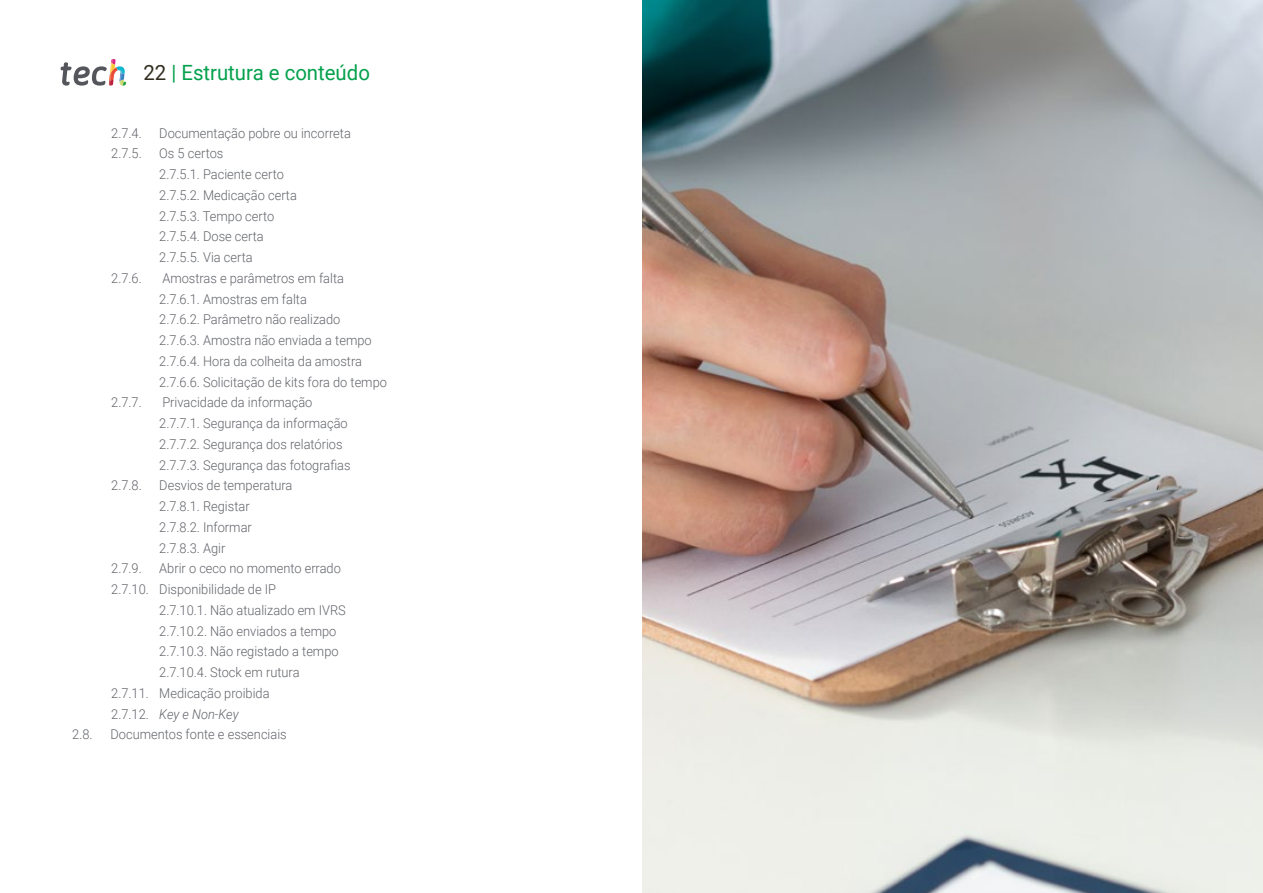
<style>
.page{position:relative;width:1263px;height:893px;background:#fff}
.page>*{position:absolute;margin:0;border:0;box-sizing:border-box;transform-origin:0 0}
.t1{font:21px "Roboto";color:#04a14d}
.t2{font:300 13.5px/20.7px "Roboto";color:#61646a;scale:.95 1}
.t3{font:italic 300 13.5px "Roboto";letter-spacing:-.005em;color:#61646a;scale:.95 1}
.s1{color:#312e20}
.s2{font-style:normal}
</style>
<div class="page">
<svg style="left:61px;top:59px;width:65px;height:27px"></svg>
<img style="left:642px;top:0;width:621px;height:893px">
<h1 class="t1" style="left:144px;top:57px;width:228px"><span class="s1">22</span> | Estrutura e conteúdo</h1>
<p class="t2" style="left:111px;top:122px;width:34px">2.7.4.</p>
<p class="t2" style="left:159px;top:122px;width:203px">Documentação pobre ou incorreta</p>
<p class="t2" style="left:111px;top:143px;width:34px">2.7.5.</p>
<p class="t2" style="left:159px;top:143px;width:146px">Os 5 certos<br>2.7.5.1. Paciente certo<br>2.7.5.2. Medicação certa<br>2.7.5.3. Tempo certo<br>2.7.5.4. Dose certa<br>2.7.5.5. Via certa</p>
<p class="t2" style="left:111px;top:267px;width:34px">2.7.6.</p>
<p class="t2" style="left:159px;top:267px;width:241px">Amostras e parâmetros em falta<br>2.7.6.1. Amostras em falta<br>2.7.6.2. Parâmetro não realizado<br>2.7.6.3. Amostra não enviada a tempo 2.7.6.4. Hora da colheita da amostra 2.7.6.6. Solicitação de kits fora do tempo</p>
<p class="t2" style="left:111px;top:392px;width:34px">2.7.7.</p>
<p class="t2" style="left:159px;top:392px;width:203px">Privacidade da informação 2.7.7.1. Segurança da informação 2.7.7.2. Segurança dos relatórios 2.7.7.3. Segurança das fotografias</p>
<p class="t2" style="left:111px;top:475px;width:34px">2.7.8.</p>
<p class="t2" style="left:159px;top:475px;width:142px">Desvios de temperatura<br>2.7.8.1. Registar<br>2.7.8.2. Informar<br>2.7.8.3. Agir</p>
<p class="t2" style="left:111px;top:558px;width:34px">2.7.9.</p>
<p class="t2" style="left:111px;top:558px;width:243px;text-indent:48px">Abrir o ceco no momento errado<br>2.7.10. Disponibilidade de IP</p>
<p class="t2" style="left:159px;top:599px;width:198px">2.7.10.1. Não atualizado em IVRS</p>
<p class="t2" style="left:159px;top:620px;width:188px">2.7.10.2. Não enviados a tempo</p>
<p class="t2" style="left:159px;top:641px;width:190px">2.7.10.3. Não registado a tempo</p>
<p class="t2" style="left:159px;top:662px;width:149px">2.7.10.4. Stock em rutura</p>
<p class="t2" style="left:111px;top:682px;width:168px">2.7.11. Medicação proibida</p>
<p class="t3" style="left:111px;top:704px;width:136px"><span class="s2">2.7.12.</span> Key e Non-Key</p>
<p class="t2" style="left:72px;top:724px;width:23px">2.8.</p>
<p class="t2" style="left:111px;top:724px;width:187px">Documentos fonte e essenciais</p>
</div>
